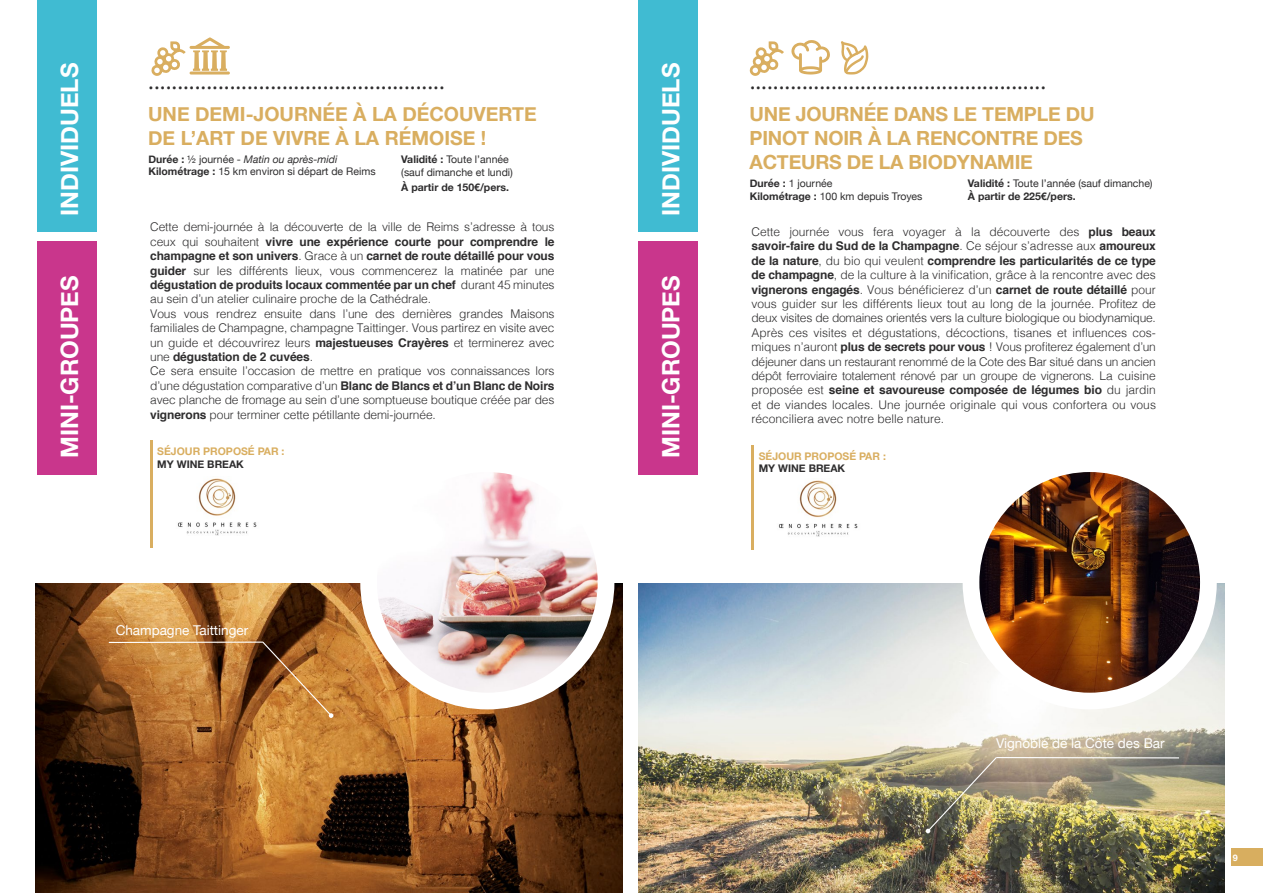
<style>
.page{position:relative;width:1263px;height:893px;background:#fff}
.page>*{position:absolute;margin:0;border:0;box-sizing:border-box;transform-origin:0 0}
.t1{font:25.5px "Minion Pro";color:#2e2d2e}
.t2{font:700 24px "Helvetica Neue";color:#fff}
.t3{font:700 19.5px/24px "Helvetica Neue";letter-spacing:-.01em;color:#d9ae60}
.t4{font:13.5px "Helvetica Neue";color:#fff}
.t5{font:300 12px/14.4px "Helvetica";letter-spacing:-.01em;color:#2e2d2e}
.t6{font:10.5px/12.6px "Helvetica Neue";color:#2e2d2e}
.t7{font:700 10.5px "Helvetica Neue";color:#2e2d2e}
.t8{font:700 10.5px "Helvetica Neue";color:#d9ae60}
.t9{font:italic 10.5px "Helvetica Neue";color:#2e2d2e}
.t10{font:700 9px "Helvetica Neue";color:#fff}
.s1{font-weight:700;font-style:normal}
.s2{font-style:normal}
.s3{font-weight:700}
</style>
<div class="page">
<img style="left:638px;top:583px;width:587px;height:310px">
<div style="left:37px;top:0;width:59px;height:232px;background:#40bbd2"></div>
<div style="left:638px;top:0;width:60px;height:232px;background:#40bbd2"></div>
<div style="left:37px;top:241px;width:59px;height:233px;background:#c9368c"></div>
<div style="left:638px;top:241px;width:60px;height:233px;background:#c9368c"></div>
<svg style="left:750px;top:41px;width:34px;height:35px"></svg>
<img style="left:36px;top:583px;width:586px;height:310px">
<div style="left:360px;top:455px;width:254px;height:254px;background:#fff;border-radius:50%"></div>
<img style="left:377px;top:472px;width:221px;height:221px;border-radius:110px">
<div style="left:963px;top:455px;width:254px;height:254px;background:#fff;border-radius:50%"></div>
<img style="left:979px;top:472px;width:221px;height:221px;border-radius:110px">
<svg style="left:791px;top:40px;width:39px;height:35px"></svg>
<hr style="left:996px;top:757px;width:183px;height:1px;background:#fff">
<img style="left:926px;top:756px;width:72px;height:77px">
<hr style="left:109px;top:642px;width:154px;height:1px;background:#fff">
<svg style="left:261px;top:641px;width:72px;height:77px"></svg>
<svg style="left:841px;top:41px;width:27px;height:34px"></svg>
<hr style="left:150px;top:440px;width:3px;height:107px;background:#d9ae60">
<hr style="left:751px;top:445px;width:3px;height:104px;background:#d9ae60">
<svg style="left:151px;top:37px;width:79px;height:39px"></svg>
<img style="left:177px;top:478px;width:80px;height:58px">
<img style="left:778px;top:480px;width:80px;height:57px">
<div style="left:1231px;top:848px;width:32px;height:17px;background:#d8ae5f"></div>
<h2 class="t2" style="left:51px;top:216px;width:154px;rotate:-90deg">INDIVIDUELS</h2>
<h2 class="t2" style="left:652px;top:216px;width:154px;rotate:-90deg">INDIVIDUELS</h2>
<h1 class="t1" style="left:148px;top:64px;width:298px">...................................................</h1>
<h1 class="t1" style="left:750px;top:64px;width:298px">...................................................</h1>
<h3 class="t3" style="left:148px;top:102px;width:390px">UNE DEMI-JOURNÉE À LA DÉCOUVERTE<br>DE L’ART DE VIVRE À LA RÉMOISE !</h3>
<h3 class="t3" style="left:749px;top:102px;width:346px">UNE JOURNÉE DANS LE TEMPLE DU<br>PINOT NOIR À LA RENCONTRE DES<br>ACTEURS DE LA BIODYNAMIE</h3>
<p class="t9" style="left:148px;top:152px;width:191px"><span class="s1">Durée :</span> <span class="s2">½ journée -</span> Matin ou après-midi</p>
<p class="t6" style="left:401px;top:154px;width:113px"><span class="s3">Validité :</span> Toute l’année (sauf dimanche et lundi)</p>
<p class="t6" style="left:148px;top:166px;width:229px"><span class="s3">Kilométrage :</span> 15 km environ si départ de Reims</p>
<p class="t7" style="left:401px;top:179px;width:109px">À partir de 150€/pers.</p>
<p class="t6" style="left:750px;top:178px;width:84px"><span class="s3">Durée :</span> 1 journée</p>
<p class="t6" style="left:968px;top:178px;width:186px"><span class="s3">Validité :</span> Toute l’année (sauf dimanche)</p>
<p class="t7" style="left:968px;top:188px;width:109px">À partir de 225€/pers.</p>
<p class="t6" style="left:750px;top:190px;width:174px"><span class="s3">Kilométrage :</span> 100 km depuis Troyes</p>
<p class="t5" style="left:150px;top:219px;width:406px">Cette demi-journée à la découverte de la ville de Reims s’adresse à tous ceux qui souhaitent <span class="s3">vivre une expérience courte pour comprendre le champagne et son univers</span>. Grace à un <span class="s3">carnet de route détaillé pour vous guider</span> sur les différents lieux, vous commencerez la matinée par une <span class="s3">dégustation de produits locaux commentée par un chef</span> durant 45 minutes au sein d’un atelier culinaire proche de la Cathédrale.<br>Vous vous rendrez ensuite dans l’une des dernières grandes Maisons familiales de Champagne, champagne Taittinger. Vous partirez en visite avec un guide et découvrirez leurs <span class="s3">majestueuses Crayères</span> et terminerez avec une <span class="s3">dégustation de 2 cuvées</span>.<br>Ce sera ensuite l’occasion de mettre en pratique vos connaissances lors d’une dégustation comparative d’un <span class="s3">Blanc de Blancs et d’un Blanc de Noirs </span>avec planche de fromage au sein d’une somptueuse boutique créée par des <span class="s3">vignerons</span> pour terminer cette pétillante demi-journée.</p>
<p class="t5" style="left:751px;top:224px;width:406px;text-align:justify">Cette journée vous fera voyager à la découverte des <span class="s3">plus beaux savoir-faire du Sud de la Champagne</span>. Ce séjour s’adresse aux <span class="s3">amoureux de la nature</span>, du bio qui veulent <span class="s3">comprendre les particularités de ce type de champagne</span>, de la culture à la vinification, grâce à la rencontre avec des <span class="s3">vignerons engagés</span>. Vous bénéficierez d’un <span class="s3">carnet de route détaillé</span> pour vous guider sur les différents lieux tout au long de la journée. Profitez de deux visites de domaines orientés vers la culture biologique ou biodynamique.<br>Après ces visites et dégustations, décoctions, tisanes et influences cos&shy;miques n’auront <span class="s3">plus de secrets pour vous</span> ! Vous profiterez également d’un déjeuner dans un restaurant renommé de la Cote des Bar situé dans un ancien dépôt ferroviaire totalement rénové par un groupe de vignerons. La cuisine proposée est <span class="s3">seine et savoureuse composée de légumes bio</span> du jardin et de viandes locales. Une journée originale qui vous confortera ou vous réconciliera avec notre belle nature.</p>
<h2 class="t2" style="left:51px;top:458px;width:184px;rotate:-90deg">MINI-GROUPES</h2>
<h2 class="t2" style="left:652px;top:458px;width:184px;rotate:-90deg">MINI-GROUPES</h2>
<p class="t8" style="left:157px;top:443px;width:129px">SÉJOUR PROPOSÉ PAR :</p>
<p class="t7" style="left:157px;top:456px;width:88px">MY WINE BREAK</p>
<p class="t8" style="left:759px;top:448px;width:129px">SÉJOUR PROPOSÉ PAR :</p>
<p class="t7" style="left:759px;top:460px;width:88px">MY WINE BREAK</p>
<p class="t4" style="left:116px;top:620px;width:134px">Champagne Taittinger</p>
<p class="t4" style="left:996px;top:734px;width:170px">Vignoble de la Côte des Bar</p>
<p class="t10" style="left:1233px;top:851px;width:7px">9</p>
</div>
